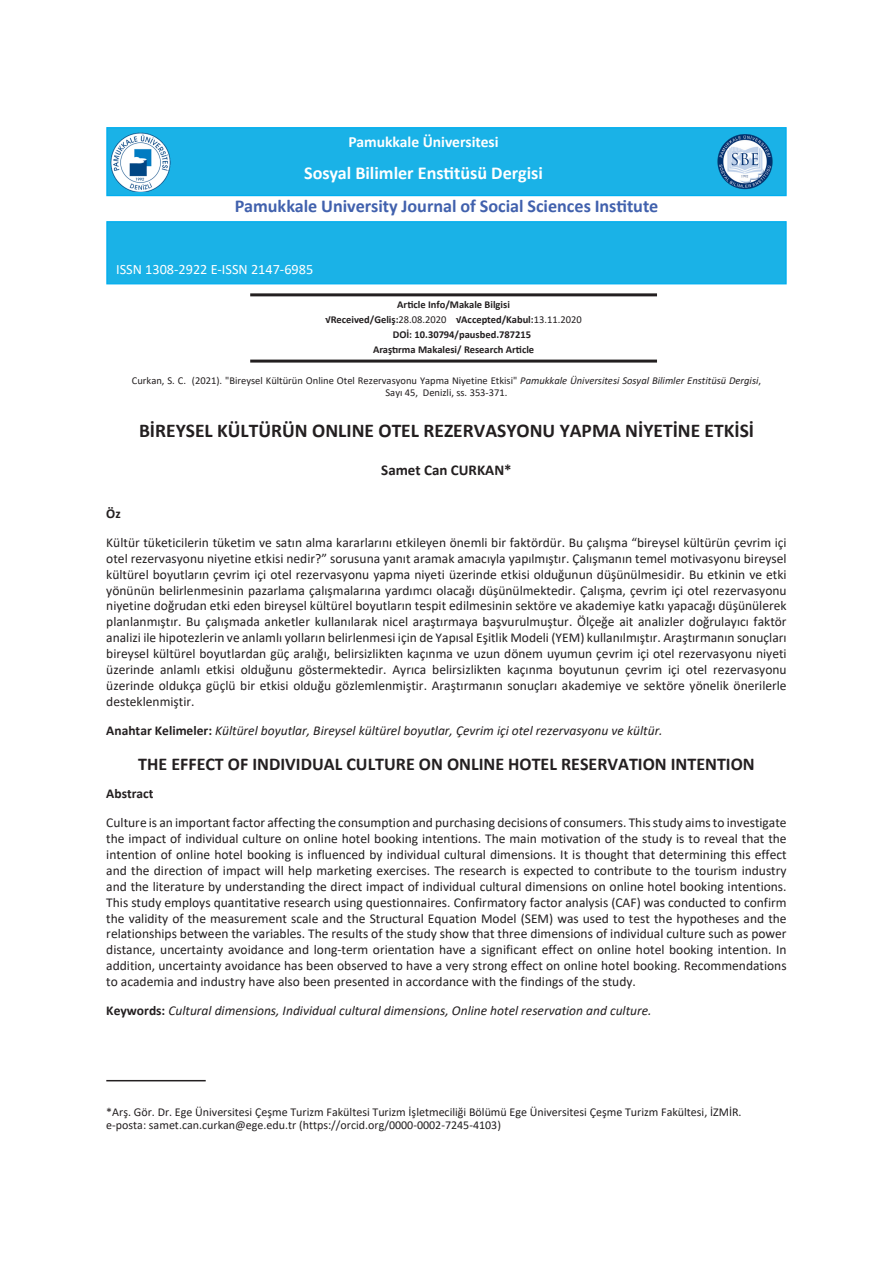
<style>
.page{position:relative;width:893px;height:1263px;background:#fff}
.page>*{position:absolute;margin:0;border:0;box-sizing:border-box;transform-origin:0 0}
.t1{font:700 19.5px "Calibri";color:#231f20}
.t2{font:700 18.15px "Calibri";color:#4161ad}
.t3{font:700 18.15px "Calibri";color:#fff}
.t4{font:700 18px "Calibri";color:#231f20}
.t5{font:700 15.6px "Calibri";color:#fff}
.t6{font:700 15px "Calibri";color:#231f20}
.t7{font:14.25px "Calibri";color:#fff}
.t8{font:13.5px/15.9px "Calibri";color:#231f20;text-align:justify}
.t9{font:italic 13.5px "Calibri";color:#231f20}
.t10{font:700 13.5px "Calibri";color:#231f20}
.t11{font:12px/13.5px "Calibri";color:#231f20}
.t12{font:10.5px/12px "Calibri";color:#231f20;text-align:center}
.t13{font:700 10.5px "Calibri";color:#231f20}
.s1{font-weight:400}
.s2{font-style:italic}
.s3{font-weight:700;font-style:normal}
</style>
<div class="page">
<hr style="left:250px;top:293px;width:407px;height:3px;background:#231f20">
<hr style="left:250px;top:360px;width:407px;height:3px;background:#231f20">
<div style="left:106px;top:221px;width:681px;height:63px;background:#1ab2e7;border:1px solid #00aeef"></div>
<div style="left:106px;top:127px;width:681px;height:69px;background:#1ab2e7;border:1px solid #00aeef"></div>
<img style="left:717px;top:134px;width:56px;height:56px">
<img style="left:111px;top:133px;width:59px;height:59px">
<hr style="left:106px;top:1080px;width:100px;height:1px;background:#231f20">
<p class="t5" style="left:348px;top:131px;width:152px">Pamukkale Üniversitesi</p>
<h2 class="t3" style="left:304px;top:160px;width:240px">Sosyal Bilimler Enstitüsü Dergisi</h2>
<h2 class="t2" style="left:235px;top:194px;width:425px">Pamukkale University Journal of Social Sciences Institute</h2>
<p class="t7" style="left:116px;top:260px;width:199px">ISSN 1308-2922 E-ISSN 2147-6985</p>
<p class="t13" style="left:397px;top:297px;width:114px">Article Info/Makale Bilgisi</p>
<p class="t13" style="left:326px;top:312px;width:258px">√Received/Geliş:<span class="s1">28.08.2020</span> √Accepted/Kabul:<span class="s1">13.11.2020</span></p>
<p class="t13" style="left:393px;top:327px;width:140px">DOİ: 10.30794/pausbed.787215</p>
<p class="t13" style="left:373px;top:342px;width:163px">Araştırma Makalesi/ Research Article</p>
<p class="t12" style="left:132px;top:375px;width:631px">Curkan, S. C. (2021). "Bireysel Kültürün Online Otel Rezervasyonu Yapma Niyetine Etkisi" <span class="s2">Pamukkale Üniversitesi Sosyal Bilimler Enstitüsü Dergisi</span>,<br>Sayı 45, Denizli, ss. 353-371.</p>
<h1 class="t1" style="left:139px;top:417px;width:617px">BİREYSEL KÜLTÜRÜN ONLINE OTEL REZERVASYONU YAPMA NİYETİNE ETKİSİ</h1>
<p class="t6" style="left:381px;top:459px;width:132px">Samet Can CURKAN*</p>
<p class="t10" style="left:106px;top:504px;width:16px">Öz</p>
<p class="t8" style="left:106px;top:534px;width:682px">Kültür tüketicilerin tüketim ve satın alma kararlarını etkileyen önemli bir faktördür. Bu çalışma “bireysel kültürün çevrim içi otel rezervasyonu niyetine etkisi nedir?” sorusuna yanıt aramak amacıyla yapılmıştır. Çalışmanın temel motivasyonu bireysel kültürel boyutların çevrim içi otel rezervasyonu yapma niyeti üzerinde etkisi olduğunun düşünülmesidir. Bu etkinin ve etki yönünün belirlenmesinin pazarlama çalışmalarına yardımcı olacağı düşünülmektedir. Çalışma, çevrim içi otel rezervasyonu niyetine doğrudan etki eden bireysel kültürel boyutların tespit edilmesinin sektöre ve akademiye katkı yapacağı düşünülerek planlanmıştır. Bu çalışmada anketler kullanılarak nicel araştırmaya başvurulmuştur. Ölçeğe ait analizler doğrulayıcı faktör analizi ile hipotezlerin ve anlamlı yolların belirlenmesi için de Yapısal Eşitlik Modeli (YEM) kullanılmıştır. Araştırmanın sonuçları bireysel kültürel boyutlardan güç aralığı, belirsizlikten kaçınma ve uzun dönem uyumun çevrim içi otel rezervasyonu niyeti üzerinde anlamlı etkisi olduğunu göstermektedir. Ayrıca belirsizlikten kaçınma boyutunun çevrim içi otel rezervasyonu üzerinde oldukça güçlü bir etkisi olduğu gözlemlenmiştir. Araştırmanın sonuçları akademiye ve sektöre yönelik önerilerle desteklenmiştir.</p>
<p class="t9" style="left:106px;top:721px;width:558px"><span class="s3">Anahtar Kelimeler:</span> Kültürel boyutlar, Bireysel kültürel boyutlar, Çevrim içi otel rezervasyonu ve kültür.</p>
<h3 class="t4" style="left:138px;top:751px;width:618px">THE EFFECT OF INDIVIDUAL CULTURE ON ONLINE HOTEL RESERVATION INTENTION</h3>
<p class="t10" style="left:106px;top:784px;width:49px">Abstract</p>
<p class="t8" style="left:106px;top:814px;width:682px">Culture is an important factor affecting the consumption and purchasing decisions of consumers. This study aims to investigate the impact of individual culture on online hotel booking intentions. The main motivation of the study is to reveal that the intention of online hotel booking is influenced by individual cultural dimensions. It is thought that determining this effect and the direction of impact will help marketing exercises. The research is expected to contribute to the tourism industry and the literature by understanding the direct impact of individual cultural dimensions on online hotel booking intentions.<br>This study employs quantitative research using questionnaires. Confirmatory factor analysis (CAF) was conducted to confirm the validity of the measurement scale and the Structural Equation Model (SEM) was used to test the hypotheses and the relationships between the variables. The results of the study show that three dimensions of individual culture such as power distance, uncertainty avoidance and long-term orientation have a significant effect on online hotel booking intention. In addition, uncertainty avoidance has been observed to have a very strong effect on online hotel booking. Recommendations to academia and industry have also been presented in accordance with the findings of the study.</p>
<p class="t9" style="left:106px;top:1001px;width:547px"><span class="s3">Keywords:</span> Cultural dimensions, Individual cultural dimensions, Online hotel reservation and culture.</p>
<p class="t11" style="left:106px;top:1105px;width:637px">*Arş. Gör. Dr. Ege Üniversitesi Çeşme Turizm Fakültesi Turizm İşletmeciliği Bölümü Ege Üniversitesi Çeşme Turizm Fakültesi, İZMİR. e-posta: samet.can.curkan@ege.edu.tr (https://orcid.org/0000-0002-7245-4103)</p>
</div>
